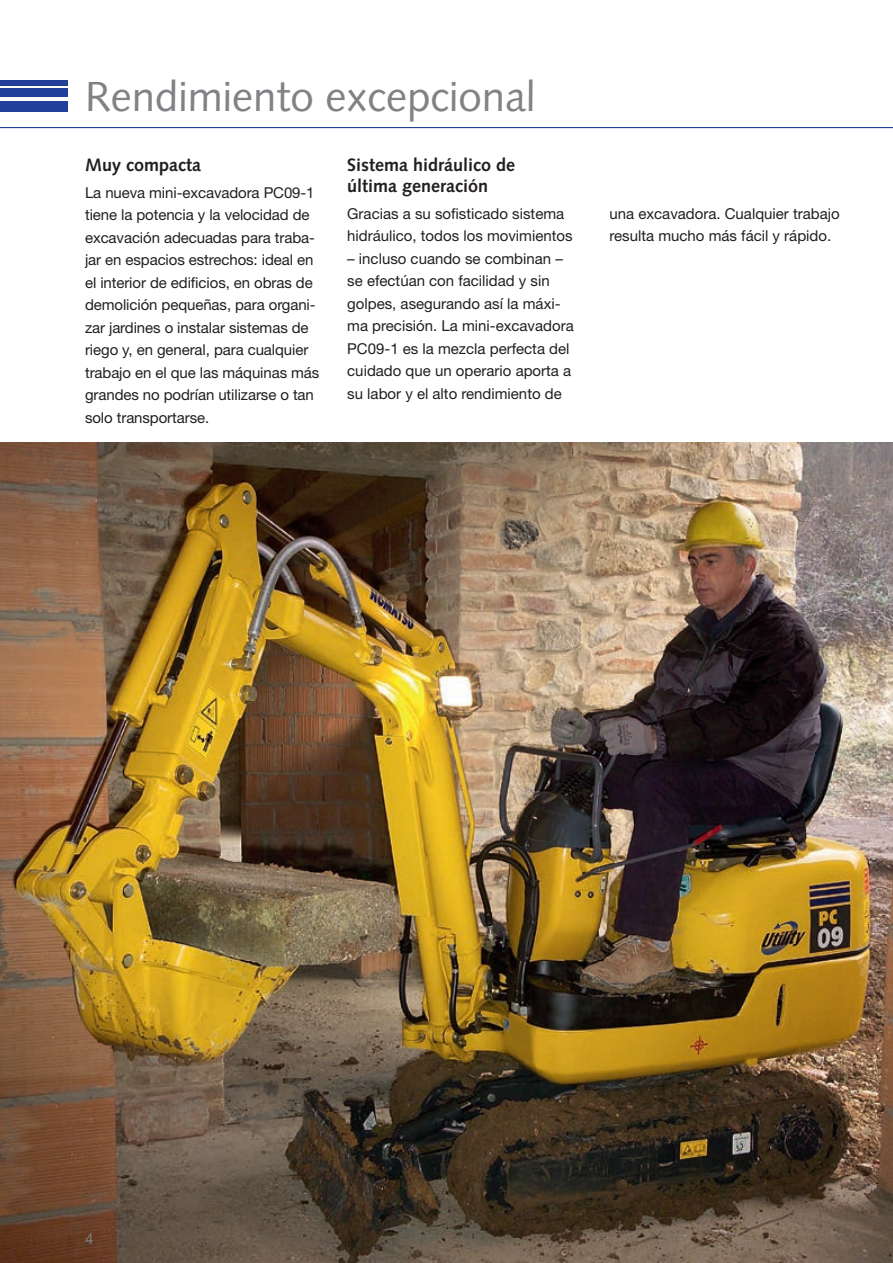
<style>
.page{position:relative;width:893px;height:1263px;background:#fff}
.page>*{position:absolute;margin:0;border:0;box-sizing:border-box;transform-origin:0 0}
.t1{font:42px "Syntax LTCE";color:#808285}
.t2{font:700 18px/21px "Syntax LTCE";color:#231f20}
.t3{font:15px/22.5px "Helvetica Neue LT Pro";letter-spacing:-.005em;color:#231f20}
.t4{font:15px "Helvetica Neue LT Pro";color:#808285}
</style>
<div class="page">
<img style="left:0;top:443px;width:893px;height:820px">
<hr style="left:0;top:127px;width:893px;height:1px;background:#223f99">
<div style="left:0;top:101px;width:68px;height:10px;background:#223f99"></div>
<div style="left:0;top:89px;width:68px;height:8px;background:#223f99"></div>
<div style="left:0;top:80px;width:68px;height:5px;background:#223f99"></div>
<h1 class="t1" style="left:85px;top:72px;width:452px">Rendimiento excepcional</h1>
<p class="t2" style="left:85px;top:154px;width:117px">Muy compacta</p>
<p class="t3" style="left:85px;top:181px;width:236px">La nueva mini-excavadora PC09-1 tiene la potencia y la velocidad de excavación adecuadas para traba&shy;jar en espacios estrechos: ideal en el interior de edificios, en obras de demolición pequeñas, para organi&shy;zar jardines o instalar sistemas de riego y, en general, para cualquier trabajo en el que las máquinas más grandes no podrían utilizarse o tan solo transportarse.</p>
<p class="t2" style="left:347px;top:154px;width:170px">Sistema hidráulico de última generación</p>
<p class="t3" style="left:347px;top:202px;width:227px">Gracias a su sofisticado sistema hidráulico, todos los movimientos</p>
<p class="t3" style="left:347px;top:247px;width:228px">– incluso cuando se combinan – se efectúan con facilidad y sin golpes, asegurando así la máxi&shy;ma precisión. La mini-excavadora<br>PC09-1 es la mezcla perfecta del cuidado que un operario aporta a su labor y el alto rendimiento de</p>
<p class="t3" style="left:609px;top:202px;width:232px">una excavadora. Cualquier trabajo resulta mucho más fácil y rápido.</p>
<p class="t4" style="left:85px;top:1229px;width:10px">4</p>
</div>
